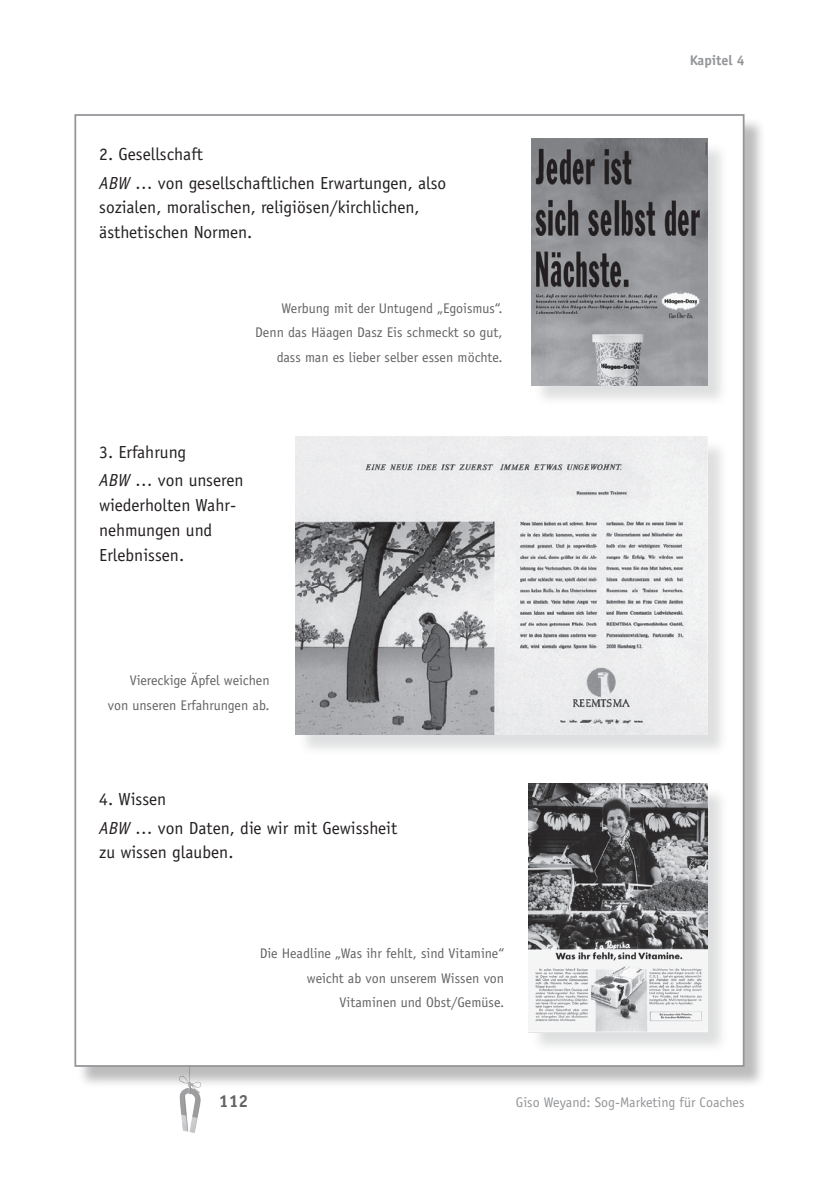
<style>
.page{position:relative;width:819px;height:1181px;background:#fff}
.page>*{position:absolute;margin:0;border:0;box-sizing:border-box;transform-origin:0 0}
.Kastenfließ{font:17.5px/24.8px "Officina Sans";color:#231f20}
.t1{font:700 17.5px "Officina Sans";color:#636366}
.Bildzeile{font:14px/24.8px "Officina Sans";color:#636366;text-align:right}
.t2{font:14px "Officina Sans";color:#939598}
.t3{font:700 14px "Officina Sans";color:#939598}
.s1{font-style:italic}
</style>
<div class="page">
<img style="left:179px;top:1088px;width:22px;height:45px">
<div style="left:77px;top:117px;width:689px;height:971px;background:#231f20;opacity:.3"></div>
<div style="left:74px;top:114px;width:670px;height:953px;background:#fff;border:2px solid #939598"></div>
<div style="left:533px;top:142px;width:196px;height:265px;background:#939598;opacity:.3"></div>
<img style="left:531px;top:139px;width:176px;height:246px">
<div style="left:298px;top:439px;width:431px;height:317px;background:#939598;opacity:.3"></div>
<img style="left:295px;top:437px;width:412px;height:297px">
<div style="left:531px;top:786px;width:198px;height:268px;background:#939598;opacity:.3"></div>
<img style="left:528px;top:783px;width:179px;height:249px">
<p class="Kastenfließ" style="left:99px;top:142px;width:105px">2. Gesellschaft</p>
<p class="Kastenfließ" style="left:99px;top:170px;width:348px"><span class="s1">ABW</span> … von gesellschaftlichen Erwartungen, also</p>
<p class="Kastenfließ" style="left:99px;top:195px;width:322px">sozialen, moralischen, religiösen/kirchlichen,</p>
<p class="Kastenfließ" style="left:99px;top:220px;width:155px">ästhetischen Normen.</p>
<p class="Bildzeile" style="left:281px;top:295px;width:222px">Werbung mit der Untugend „Egoismus“.</p>
<p class="Bildzeile" style="left:255px;top:320px;width:249px">Denn das Häagen Dasz Eis schmeckt so gut,</p>
<p class="Bildzeile" style="left:277px;top:345px;width:227px">dass man es lieber selber essen möchte.</p>
<p class="Kastenfließ" style="left:99px;top:440px;width:88px">3. Erfahrung</p>
<p class="Kastenfließ" style="left:99px;top:468px;width:146px"><span class="s1">ABW</span> … von unseren</p>
<p class="Kastenfließ" style="left:99px;top:493px;width:138px">wiederholten Wahr&shy;nehmungen und<br>Erlebnissen.</p>
<p class="Bildzeile" style="left:130px;top:667px;width:141px">Viereckige Äpfel weichen</p>
<p class="Bildzeile" style="left:108px;top:692px;width:163px">von unseren Erfahrungen ab.</p>
<p class="Kastenfließ" style="left:99px;top:787px;width:69px">4. Wissen</p>
<p class="Kastenfließ" style="left:99px;top:815px;width:299px"><span class="s1">ABW</span> … von Daten, die wir mit Gewissheit</p>
<p class="Kastenfließ" style="left:99px;top:840px;width:136px">zu wissen glauben.</p>
<p class="Bildzeile" style="left:260px;top:940px;width:246px">Die Headline „Was ihr fehlt, sind Vitamine“ weicht ab von unserem Wissen von<br>Vitaminen und Obst/Gemüse.</p>
<p class="t3" style="left:689px;top:51px;width:56px">Kapitel 4</p>
<p class="t1" style="left:219px;top:1089px;width:31px">112</p>
<p class="t2" style="left:516px;top:1093px;width:230px">Giso Weyand: Sog-Marketing für Coaches</p>
</div>
